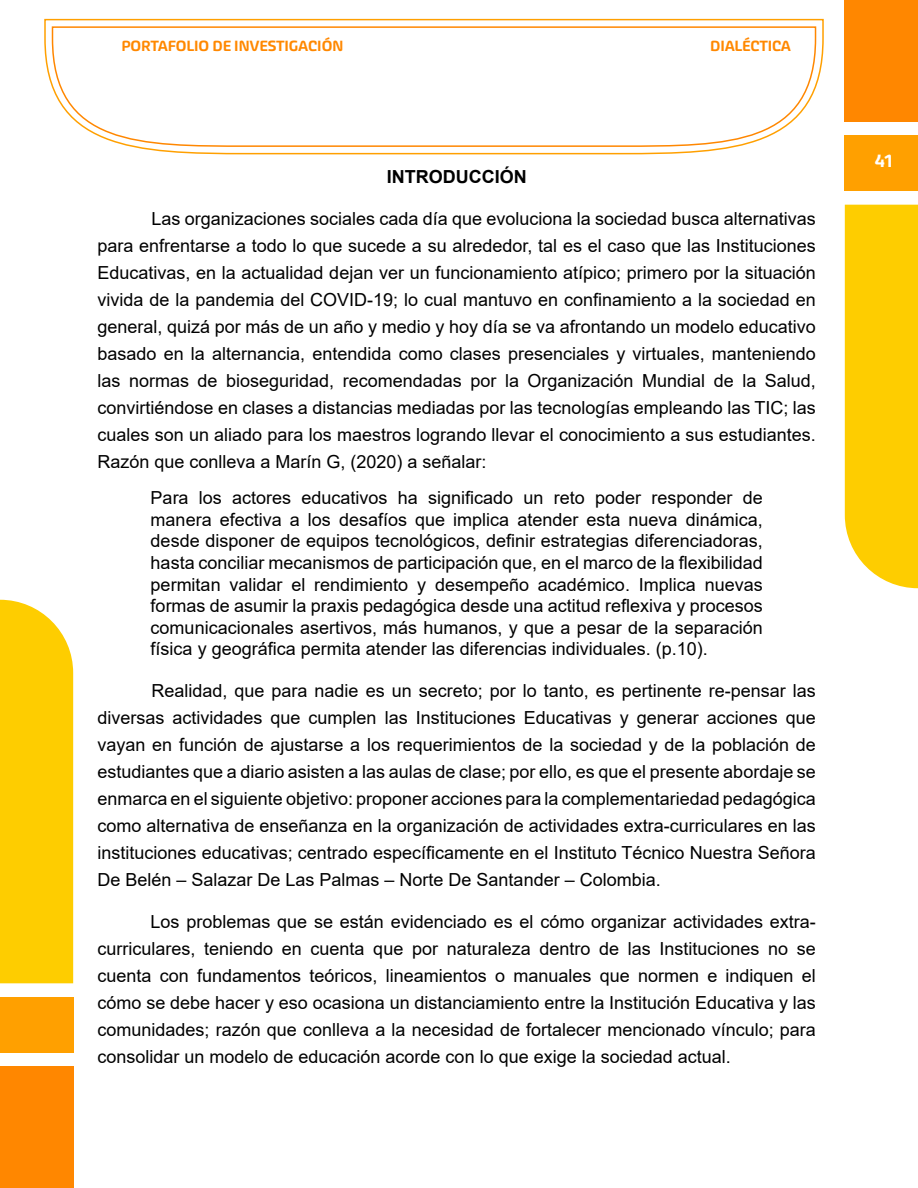
<style>
.page{position:relative;width:918px;height:1188px;background:#fff}
.page>*{position:absolute;margin:0;border:0;box-sizing:border-box;transform-origin:0 0}
.t1{font:18px/27px "Arial";color:#000;text-align:justify}
.t2{font:700 18px "Arial";color:#000}
.t3{font:500 18px "Akceler Aalt";color:#fff}
.t4{font:500 15px "Akceler Aalt";color:#f80}
</style>
<div class="page">
<div style="left:845px;top:0;width:73px;height:122px;background:#ff8700"></div>
<div style="left:845px;top:135px;width:73px;height:56px;background:#ffa000"></div>
<div style="left:845px;top:205px;width:73px;height:383px;background:#fecd00"></div>
<div style="left:0;top:1066px;width:73px;height:122px;background:#ff8700"></div>
<div style="left:0;top:997px;width:73px;height:56px;background:#ffa000"></div>
<div style="left:0;top:600px;width:73px;height:383px;background:#fecd00"></div>
<svg style="left:44px;top:18px;width:780px;height:137px"></svg>
<svg style="left:51px;top:26px;width:766px;height:122px"></svg>
<p class="t4" style="left:122px;top:35px;width:223px">PORTAFOLIO DE INVESTIGACIÓN</p>
<p class="t4" style="left:710px;top:35px;width:82px">DIALÉCTICA</p>
<p class="t2" style="left:387px;top:164px;width:141px">INTRODUCCIÓN</p>
<p class="t1" style="left:97px;top:205px;width:720px;text-indent:54px">Las organizaciones sociales cada día que evoluciona la sociedad busca alternativas para enfrentarse a todo lo que sucede a su alrededor, tal es el caso que las Instituciones Educativas, en la actualidad dejan ver un funcionamiento atípico; primero por la situación vivida de la pandemia del COVID-19; lo cual mantuvo en confinamiento a la sociedad en general, quizá por más de un año y medio y hoy día se va afrontando un modelo educativo basado en la alternancia, entendida como clases presenciales y virtuales, manteniendo las normas de bioseguridad, recomendadas por la Organización Mundial de la Salud, convirtiéndose en clases a distancias mediadas por las tecnologías empleando las TIC; las cuales son un aliado para los maestros logrando llevar el conocimiento a sus estudiantes.<br>Razón que conlleva a Marín G, (2020) a señalar:</p>
<p class="t1" style="left:151px;top:487px;width:614px;line-height:21.6px">Para los actores educativos ha significado un reto poder responder de manera efectiva a los desafíos que implica atender esta nueva dinámica, desde disponer de equipos tecnológicos, definir estrategias diferenciadoras, hasta conciliar mecanismos de participación que, en el marco de la flexibilidad permitan validar el rendimiento y desempeño académico. Implica nuevas formas de asumir la praxis pedagógica desde una actitud reflexiva y procesos comunicacionales asertivos, más humanos, y que a pesar de la separación física y geográfica permita atender las diferencias individuales. (p.10).</p>
<p class="t1" style="left:97px;top:677px;width:720px;text-indent:54px">Realidad, que para nadie es un secreto; por lo tanto, es pertinente re-pensar las diversas actividades que cumplen las Instituciones Educativas y generar acciones que vayan en función de ajustarse a los requerimientos de la sociedad y de la población de estudiantes que a diario asisten a las aulas de clase; por ello, es que el presente abordaje se enmarca en el siguiente objetivo: proponer acciones para la complementariedad pedagógica como alternativa de enseñanza en la organización de actividades extra-curriculares en las instituciones educativas; centrado específicamente en el Instituto Técnico Nuestra Señora De Belén – Salazar De Las Palmas – Norte De Santander – Colombia.</p>
<p class="t1" style="left:97px;top:908px;width:720px;text-indent:53px">Los problemas que se están evidenciado es el cómo organizar actividades extra&shy;curriculares, teniendo en cuenta que por naturaleza dentro de las Instituciones no se cuenta con fundamentos teóricos, lineamientos o manuales que normen e indiquen el cómo se debe hacer y eso ocasiona un distanciamiento entre la Institución Educativa y las comunidades; razón que conlleva a la necesidad de fortalecer mencionado vínculo; para consolidar un modelo de educación acorde con lo que exige la sociedad actual.</p>
<p class="t3" style="left:874px;top:147px;width:20px">41</p>
</div>
